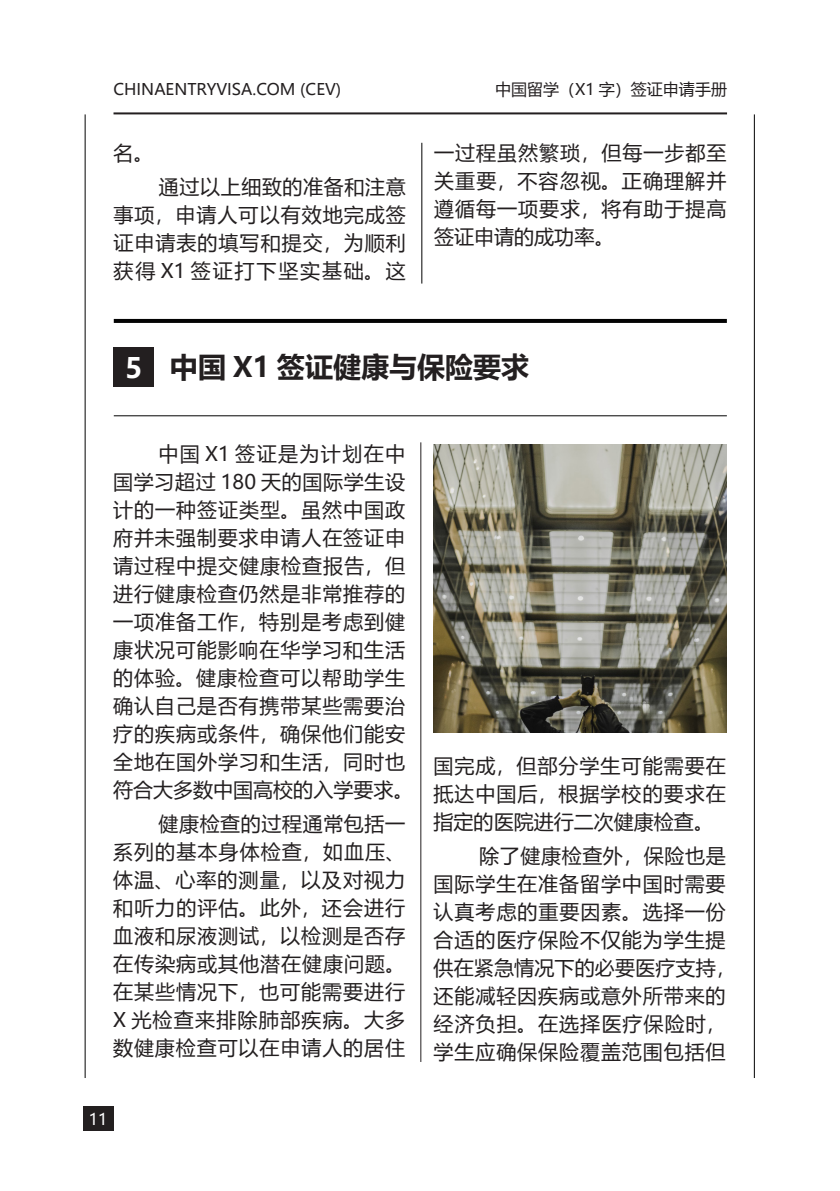
<style>
.page{position:relative;width:840px;height:1191px;background:#fff}
.page>*{position:absolute;margin:0;border:0;box-sizing:border-box;transform-origin:0 0}
.大标题{font:700 28px "Microsoft Ya Hei";color:#231f20}
.t1{font:700 28px "Microsoft Ya Hei";color:#fff}
.内文{font:20px/28px "Microsoft Ya Hei";letter-spacing:.05em;color:#231f20;text-align:justify}
.t2{font:16px "Microsoft Ya Hei";color:#231f20}
.t3{font:16px "Microsoft Ya Hei";color:#fff}
</style>
<div class="page">
<hr style="left:113px;top:112px;width:613px;height:2px;background:#231f20">
<hr style="left:421px;top:143px;width:1px;height:140px;background:#030303">
<div style="left:114px;top:347px;width:40px;height:40px;background:#231f20"></div>
<hr style="left:114px;top:415px;width:612px;height:1px;background:#030303">
<svg style="left:114px;top:319px;width:612px;height:4px;background:#060606"></svg>
<hr style="left:420px;top:442px;width:1px;height:620px;background:#231f20">
<img style="left:433px;top:444px;width:292px;height:288px">
<hr style="left:85px;top:114px;width:1px;height:964px;background:#030303">
<hr style="left:753px;top:114px;width:1px;height:964px;background:#030303">
<div style="left:83px;top:1106px;width:30px;height:24px;background:#231f20"></div>
<p class="t2" style="left:113px;top:78px;width:229px">CHINAENTRYVISA.COM (CEV)</p>
<p class="t2" style="left:495px;top:78px;width:233px">中国留学（X1 字）签证申请手册</p>
<p class="内文" style="left:113px;top:138px;width:41px">名。</p>
<p class="内文" style="left:113px;top:172px;width:294px;text-indent:45px">通过以上细致的准备和注意事项，申请人可以有效地完成签证申请表的填写和提交，为顺利获得 X1 签证打下坚实基础。这</p>
<p class="内文" style="left:434px;top:138px;width:294px">一过程虽然繁琐，但每一步都至关重要，不容忽视。正确理解并遵循每一项要求，将有助于提高签证申请的成功率。</p>
<p class="t1" style="left:125px;top:348px;width:19px">5</p>
<p class="大标题" style="left:170px;top:348px;width:360px">中国 X1 签证健康与保险要求</p>
<p class="内文" style="left:113px;top:439px;width:301px;text-align:left;text-indent:45px">中国 X1 签证是为计划在中国学习超过 180 天的国际学生设计的一种签证类型。虽然中国政府并未强制要求申请人在签证申请过程中提交健康检查报告，但进行健康检查仍然是非常推荐的一项准备工作，特别是考虑到健康状况可能影响在华学习和生活的体验。健康检查可以帮助学生确认自己是否有携带某些需要治疗的疾病或条件，确保他们能安全地在国外学习和生活，同时也符合大多数中国高校的入学要求。</p>
<p class="内文" style="left:113px;top:809px;width:293px;text-indent:45px">健康检查的过程通常包括一系列的基本身体检查，如血压、体温、心率的测量，以及对视力和听力的评估。此外，还会进行血液和尿液测试，以检测是否存在传染病或其他潜在健康问题。在某些情况下，也可能需要进行X 光检查来排除肺部疾病。大多数健康检查可以在申请人的居住</p>
<p class="t3" style="left:89px;top:1108px;width:20px">11</p>
<p class="内文" style="left:433px;top:751px;width:293px">国完成，但部分学生可能需要在抵达中国后，根据学校的要求在指定的医院进行二次健康检查。</p>
<p class="内文" style="left:433px;top:841px;width:303px;text-align:left;text-indent:45px">除了健康检查外，保险也是国际学生在准备留学中国时需要认真考虑的重要因素。选择一份合适的医疗保险不仅能为学生提供在紧急情况下的必要医疗支持，还能减轻因疾病或意外所带来的经济负担。在选择医疗保险时，学生应确保保险覆盖范围包括但</p>
</div>
